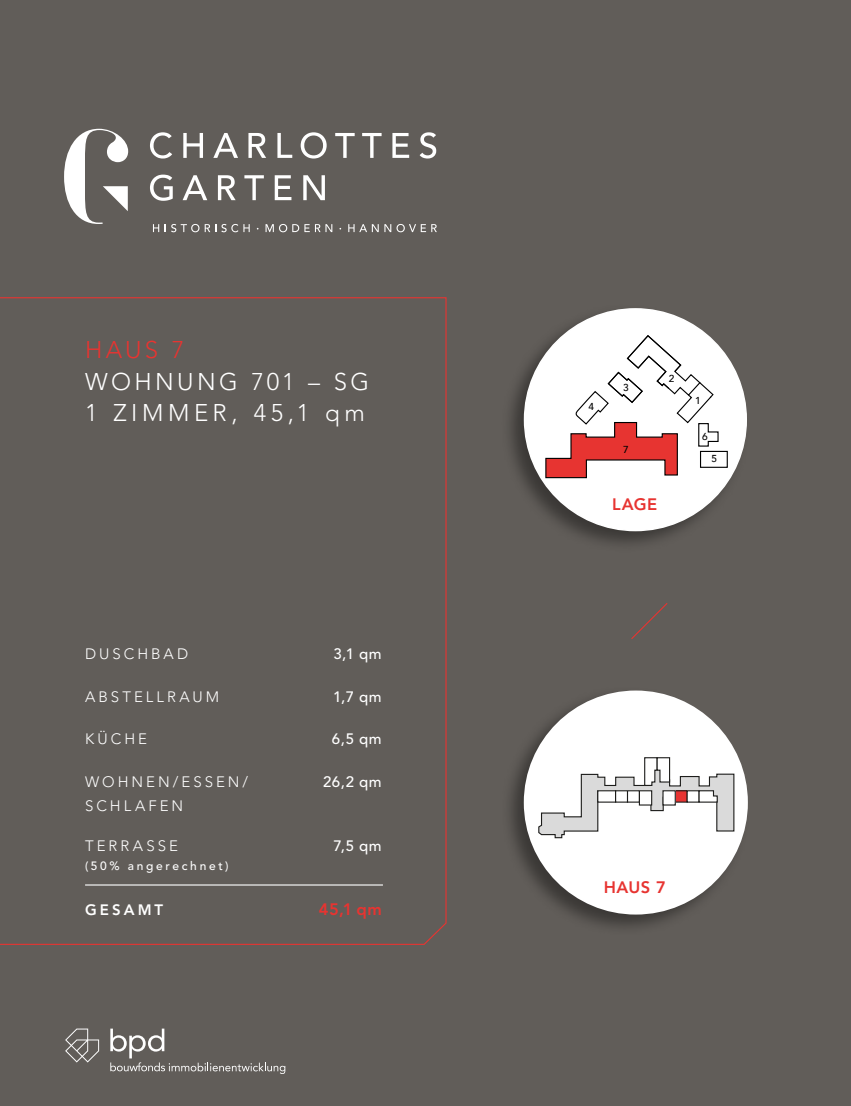
<style>
.page{position:relative;width:851px;height:1106px;background:#fff}
.page>*{position:absolute;margin:0;border:0;box-sizing:border-box;transform-origin:0 0}
.t1{font:300 24px/31.5px "Avenir LT Std";letter-spacing:.145em;color:#fff}
.t2{font:300 24px "Avenir LT Std";color:#e73431}
.t3{font:800 16.5px "Avenir LT Std";letter-spacing:.035em;color:#e73431}
.t4{font:300 15px/24px "Avenir LT Std";letter-spacing:.2em;color:#fff}
.t5{font:500 15px "Avenir LT Std";letter-spacing:.045em;color:#fff}
.t6{font:800 15px "Avenir LT Std";letter-spacing:.205em;color:#fff}
.t7{font:500 12px "Avenir LT Std";letter-spacing:.225em;color:#fff}
.t8{font:500 10.05px "Avenir";color:#000}
</style>
<div class="page">
<div style="left:0;top:0;width:850px;height:1106px;background:#615d59"></div>
<svg style="left:0;top:297px;width:447px;height:648px"></svg>
<svg style="left:631px;top:603px;width:37px;height:36px"></svg>
<div style="left:500px;top:303px;width:249px;height:250px;background:#000;opacity:.4"></div>
<div style="left:524px;top:309px;width:222px;height:221px;background:#fff;border-radius:50%"></div>
<div style="left:699px;top:451px;width:28px;height:17px;border:1px solid #000"></div>
<svg style="left:544px;top:334px;width:175px;height:145px"></svg>
<div style="left:500px;top:686px;width:250px;height:250px;background:#000;opacity:.4"></div>
<div style="left:525px;top:691px;width:221px;height:222px;background:#fff;border-radius:50%"></div>
<svg style="left:538px;top:757px;width:196px;height:81px"></svg>
<hr style="left:85px;top:884px;width:298px;height:1px;background:#fff">
<svg style="left:64px;top:129px;width:64px;height:95px"></svg>
<svg style="left:150px;top:132px;width:22px;height:26px"></svg>
<svg style="left:183px;top:133px;width:20px;height:25px"></svg>
<svg style="left:213px;top:133px;width:25px;height:25px"></svg>
<svg style="left:248px;top:133px;width:18px;height:25px"></svg>
<svg style="left:277px;top:133px;width:15px;height:25px"></svg>
<svg style="left:300px;top:132px;width:26px;height:26px"></svg>
<svg style="left:335px;top:133px;width:19px;height:25px"></svg>
<svg style="left:362px;top:133px;width:19px;height:25px"></svg>
<svg style="left:392px;top:133px;width:17px;height:25px"></svg>
<svg style="left:419px;top:132px;width:17px;height:26px"></svg>
<svg style="left:150px;top:175px;width:23px;height:26px"></svg>
<svg style="left:182px;top:175px;width:25px;height:25px"></svg>
<svg style="left:218px;top:175px;width:17px;height:25px"></svg>
<svg style="left:244px;top:175px;width:20px;height:25px"></svg>
<svg style="left:275px;top:175px;width:16px;height:25px"></svg>
<svg style="left:303px;top:175px;width:22px;height:25px"></svg>
<svg style="left:153px;top:224px;width:6px;height:8px"></svg>
<svg style="left:165px;top:224px;width:34px;height:8px"></svg>
<svg style="left:205px;top:224px;width:45px;height:8px"></svg>
<svg style="left:265px;top:224px;width:67px;height:8px"></svg>
<svg style="left:348px;top:224px;width:30px;height:8px"></svg>
<svg style="left:384px;top:224px;width:53px;height:8px"></svg>
<svg style="left:65px;top:1028px;width:34px;height:34px"></svg>
<svg style="left:110px;top:1028px;width:175px;height:46px"></svg>
<h1 class="t2" style="left:85px;top:336px;width:101px">HAUS 7</h1>
<h1 class="t1" style="left:85px;top:366px;width:285px">WOHNUNG 701 – SG<br>1 ZIMMER, 45,1 qm</h1>
<p class="t4" style="left:85px;top:642px;width:104px">DUSCHBAD</p>
<p class="t4" style="left:85px;top:684px;width:136px">ABSTELLRAUM</p>
<p class="t4" style="left:85px;top:727px;width:63px">KÜCHE</p>
<p class="t4" style="left:85px;top:770px;width:164px">WOHNEN/ESSEN/<br>SCHLAFEN</p>
<p class="t4" style="left:85px;top:833px;width:94px">TERRASSE</p>
<p class="t7" style="left:85px;top:859px;width:145px">(50% angerechnet)</p>
<p class="t6" style="left:85px;top:900px;width:80px">GESAMT</p>
<p class="t5" style="left:333px;top:645px;width:50px">3,1 qm</p>
<p class="t5" style="left:333px;top:688px;width:50px">1,7 qm</p>
<p class="t5" style="left:332px;top:730px;width:51px">6,5 qm</p>
<p class="t5" style="left:323px;top:773px;width:60px">26,2 qm</p>
<p class="t5" style="left:333px;top:837px;width:50px">7,5 qm</p>
<p class="t3" style="left:319px;top:899px;width:65px">45,1 qm</p>
<p class="t8" style="left:588px;top:398px;width:7px">4</p>
<p class="t8" style="left:623px;top:379px;width:7px">3</p>
<p class="t8" style="left:668px;top:370px;width:7px">2</p>
<p class="t8" style="left:623px;top:440px;width:7px">7</p>
<p class="t3" style="left:612px;top:495px;width:47px">LAGE</p>
<p class="t8" style="left:695px;top:392px;width:7px">1</p>
<p class="t8" style="left:702px;top:427px;width:7px">6</p>
<p class="t8" style="left:711px;top:450px;width:7px">5</p>
<p class="t3" style="left:603px;top:877px;width:64px">HAUS 7</p>
</div>
